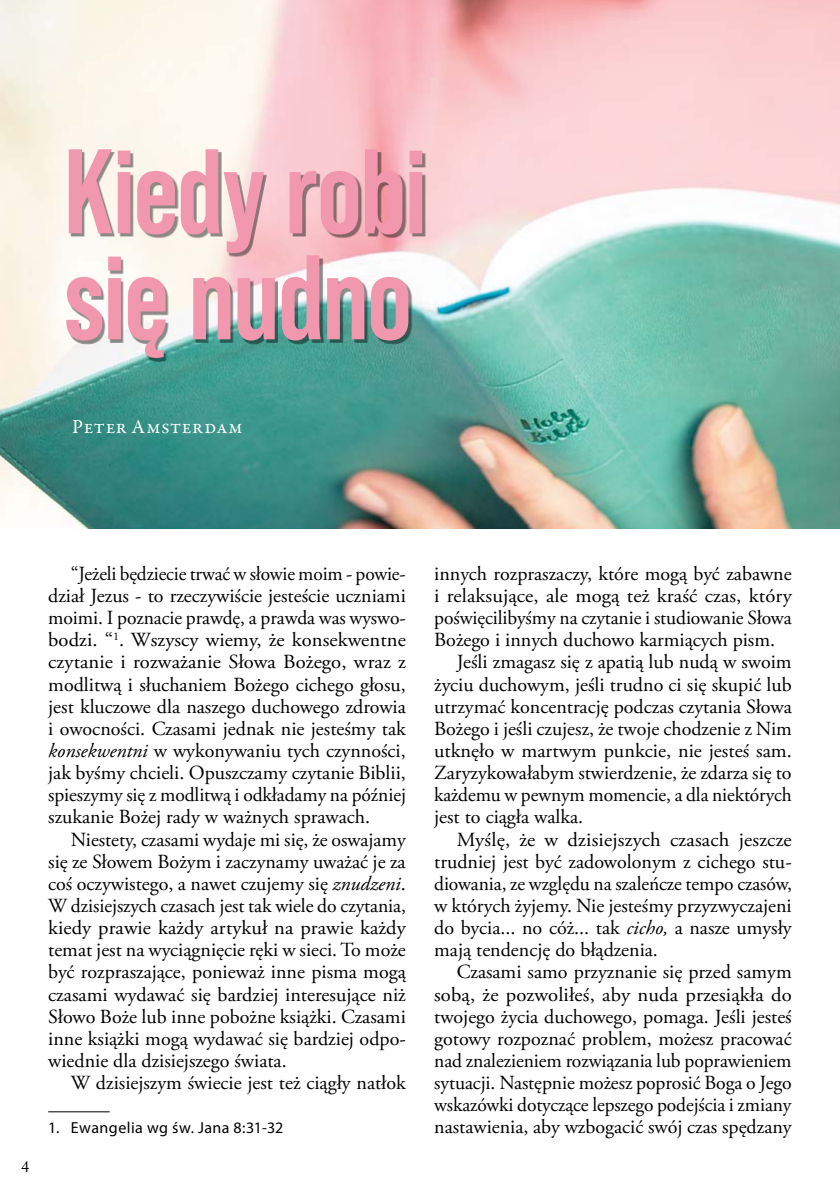
<style>
.page{position:relative;width:840px;height:1191px;background:#fff}
.page>*{position:absolute;margin:0;border:0;box-sizing:border-box;transform-origin:0 0}
.t1{font:700 120px/106px "Bebas Neue Pro";letter-spacing:-.015em;color:#f298ae}
.t2{font:20px/22.2px "Adobe Garamond Pro";color:#000;text-align:justify}
.t3{font:20px "Garamond Premr Pro";letter-spacing:.03em;color:#fff}
.t4{font:16px "Myriad Pro";letter-spacing:.025em;color:#000}
.t5{font:16px "Adobe Caslon Pro";color:#000}
.s1{font-style:italic}
</style>
<div class="page">
<hr style="left:48px;top:1111px;width:62px;height:1px;background:#000">
<img style="left:0;top:0;width:839px;height:529px">
<div style="left:69px;top:152px;width:356px;height:209px;background:#000;opacity:.45"></div>
<h1 class="t1" style="left:64px;top:137px;width:364px">Kiedy robi się nudno</h1>
<p class="t3" style="left:72px;top:415px;width:172px">Peter Amsterdam</p>
<p class="t5" style="left:21px;top:1157px;width:9px">4</p>
<p class="t2" style="left:48px;top:563px;width:359px;text-indent:23px">“Jeżeli będziecie trwać w słowie moim - powie&shy;dział Jezus - to rzeczywiście jesteście uczniami moimi. I poznacie prawdę, a prawda was wyswo&shy;bodzi. “<sup>1</sup>. Wszyscy wiemy, że konsekwentne czytanie i rozważanie Słowa Bożego, wraz z modlitwą i słuchaniem Bożego cichego głosu, jest kluczowe dla naszego duchowego zdrowia i owocności. Czasami jednak nie jesteśmy tak <span class="s1">konsekwentni</span> w wykonywaniu tych czynności, jak byśmy chcieli. Opuszczamy czytanie Biblii, spieszymy się z modlitwą i odkładamy na później szukanie Bożej rady w ważnych sprawach.</p>
<p class="t2" style="left:48px;top:828px;width:359px;text-indent:23px">Niestety, czasami wydaje mi się, że oswajamy się ze Słowem Bożym i zaczynamy uważać je za coś oczywistego, a nawet czujemy się <span class="s1">znudzeni</span>.<br>W dzisiejszych czasach jest tak wiele do czytania, kiedy prawie każdy artykuł na prawie każdy temat jest na wyciągnięcie ręki w sieci. To może być rozpraszające, ponieważ inne pisma mogą czasami wydawać się bardziej interesujące niż Słowo Boże lub inne pobożne książki. Czasami inne książki mogą wydawać się bardziej odpo&shy;wiednie dla dzisiejszego świata.</p>
<p class="t2" style="left:71px;top:1072px;width:336px">W dzisiejszym świecie jest też ciągły natłok</p>
<p class="t4" style="left:48px;top:1118px;width:237px">1. Ewangelia wg św. Jana 8:31-32</p>
<p class="t2" style="left:434px;top:563px;width:359px">innych rozpraszaczy, które mogą być zabawne</p>
<p class="t2" style="left:434px;top:585px;width:359px">i relaksujące, ale mogą też kraść czas, który</p>
<p class="t2" style="left:434px;top:607px;width:359px">poświęcilibyśmy na czytanie i studiowanie Słowa</p>
<p class="t2" style="left:434px;top:629px;width:342px">Bożego i innych duchowo karmiących pism.</p>
<p class="t2" style="left:456px;top:651px;width:336px">Jeśli zmagasz się z apatią lub nudą w swoim</p>
<p class="t2" style="left:434px;top:674px;width:359px">życiu duchowym, jeśli trudno ci się skupić lub</p>
<p class="t2" style="left:434px;top:696px;width:359px">utrzymać koncentrację podczas czytania Słowa</p>
<p class="t2" style="left:434px;top:718px;width:359px">Bożego i jeśli czujesz, że twoje chodzenie z Nim</p>
<p class="t2" style="left:434px;top:740px;width:359px">utknęło w martwym punkcie, nie jesteś sam.</p>
<p class="t2" style="left:434px;top:762px;width:358px">Zaryzykowałabym stwierdzenie, że zdarza się to</p>
<p class="t2" style="left:434px;top:784px;width:359px">każdemu w pewnym momencie, a dla niektórych</p>
<p class="t2" style="left:434px;top:806px;width:150px">jest to ciągła walka.</p>
<p class="t2" style="left:456px;top:828px;width:336px">Myślę, że w dzisiejszych czasach jeszcze</p>
<p class="t2" style="left:434px;top:851px;width:359px">trudniej jest być zadowolonym z cichego stu-</p>
<p class="t2" style="left:434px;top:873px;width:359px">diowania, ze względu na szaleńcze tempo czasów,</p>
<p class="t2" style="left:434px;top:895px;width:359px">w których żyjemy. Nie jesteśmy przyzwyczajeni</p>
<p class="t2" style="left:434px;top:917px;width:359px">do bycia... no cóż... tak <span class="s1">cicho,</span> a nasze umysły</p>
<p class="t2" style="left:434px;top:939px;width:225px">mają tendencję do błądzenia.</p>
<p class="t2" style="left:456px;top:961px;width:336px">Czasami samo przyznanie się przed samym</p>
<p class="t2" style="left:434px;top:983px;width:359px">sobą, że pozwoliłeś, aby nuda przesiąkła do</p>
<p class="t2" style="left:434px;top:1006px;width:359px">twojego życia duchowego, pomaga. Jeśli jesteś</p>
<p class="t2" style="left:434px;top:1028px;width:359px">gotowy rozpoznać problem, możesz pracować</p>
<p class="t2" style="left:434px;top:1050px;width:359px">nad znalezieniem rozwiązania lub poprawieniem</p>
<p class="t2" style="left:434px;top:1072px;width:359px">sytuacji. Następnie możesz poprosić Boga o Jego</p>
<p class="t2" style="left:434px;top:1094px;width:358px">wskazówki dotyczące lepszego podejścia i zmiany</p>
<p class="t2" style="left:434px;top:1116px;width:359px">nastawienia, aby wzbogacić swój czas spędzany</p>
</div>
